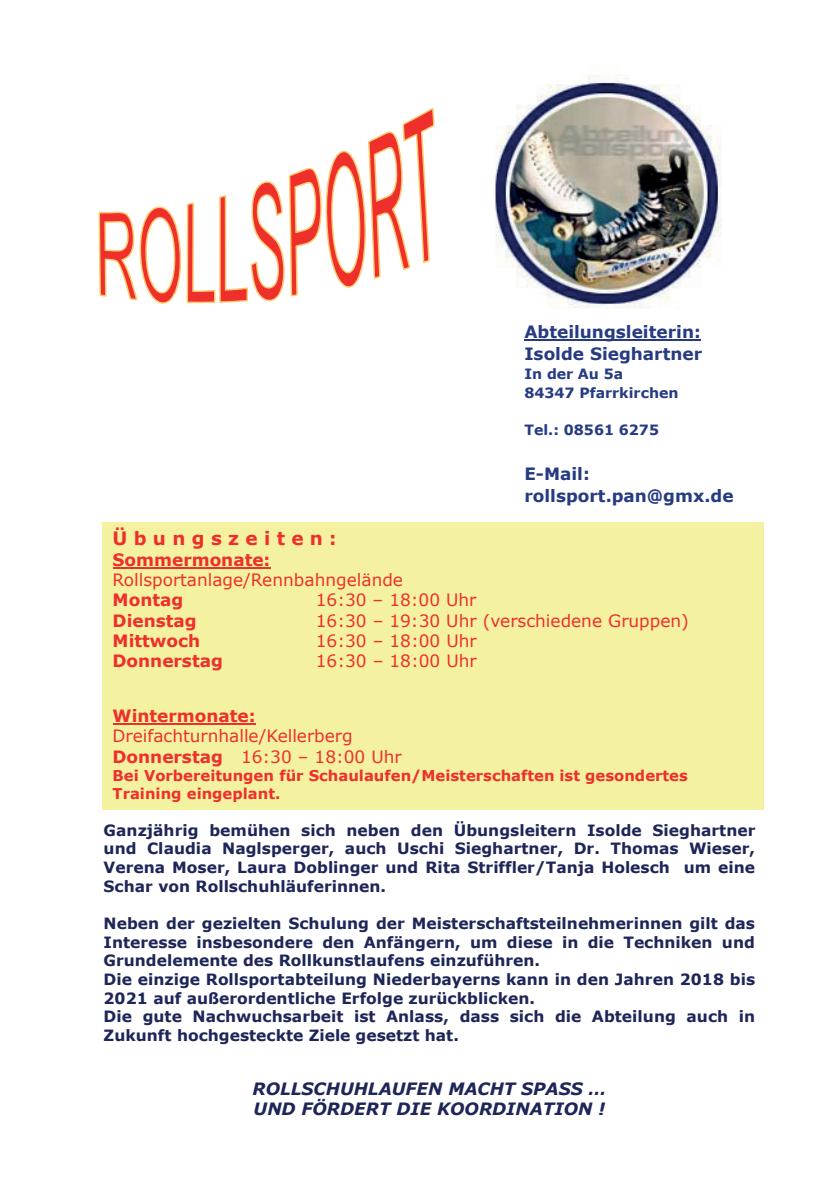
<style>
.page{position:relative;width:840px;height:1191px;background:#fff}
.page>*{position:absolute;margin:0;border:0;box-sizing:border-box;transform-origin:0 0}
.t1{font:700 18.4px "Verdana";color:#ee2f2c}
.t2{font:17px/20.4px "Verdana";color:#ee2f2c}
.t3{font:700 17px/22.4px "Verdana";color:#263b82}
.t4{font:700 17px "Verdana";color:#ee2f2c}
.t5{font:italic 700 17px/20.4px "Verdana";color:#1e2658}
.t6{font:700 15.6px/18.6px "Verdana";color:#1e2658;text-align:justify}
.t7{font:700 14.8px/17.8px "Verdana";color:#ee2f2c}
.t8{font:700 14.2px/18.6px "Verdana";color:#263b82}
.s1{font-weight:700}
</style>
<div class="page">
<hr style="left:524px;top:339px;width:176px;height:2px;background:#263b81">
<img style="left:495px;top:75px;width:227px;height:234px">
<svg style="left:98px;top:108px;width:337px;height:196px"></svg>
<div style="left:102px;top:521px;width:661px;height:288px;background:#f4f2a1"></div>
<hr style="left:113px;top:567px;width:157px;height:1px;background:#ee2f2c">
<hr style="left:113px;top:723px;width:142px;height:2px;background:#ee2f2c">
<p class="t3" style="left:524px;top:320px;width:179px">Abteilungsleiterin:<br>Isolde Sieghartner</p>
<p class="t8" style="left:524px;top:365px;width:155px">In der Au 5a<br>84347 Pfarrkirchen</p>
<p class="t8" style="left:524px;top:421px;width:136px">Tel.: 08561 6275</p>
<p class="t3" style="left:524px;top:462px;width:210px">E-Mail: rollsport.pan@gmx.de</p>
<p class="t1" style="left:112px;top:525px;width:225px">Ü b u n g s z e i t e n :</p>
<p class="t4" style="left:112px;top:547px;width:159px">Sommermonate:</p>
<p class="t2" style="left:112px;top:569px;width:292px">Rollsportanlage/Rennbahngelände</p>
<p class="t4" style="left:112px;top:588px;width:72px">Montag</p>
<p class="t2" style="left:315px;top:590px;width:162px">16:30 – 18:00 Uhr</p>
<p class="t4" style="left:112px;top:608px;width:85px">Dienstag</p>
<p class="t2" style="left:315px;top:610px;width:374px">16:30 – 19:30 Uhr (verschiedene Gruppen)</p>
<p class="t4" style="left:112px;top:629px;width:89px">Mittwoch</p>
<p class="t2" style="left:315px;top:630px;width:162px">16:30 – 18:00 Uhr</p>
<p class="t4" style="left:112px;top:649px;width:112px">Donnerstag</p>
<p class="t2" style="left:315px;top:651px;width:162px">16:30 – 18:00 Uhr</p>
<p class="t4" style="left:112px;top:703px;width:144px">Wintermonate:</p>
<p class="t2" style="left:112px;top:725px;width:290px">Dreifachturnhalle/Kellerberg<br><span class="s1">Donnerstag</span> 16:30 – 18:00 Uhr</p>
<p class="t7" style="left:112px;top:766px;width:576px">Bei Vorbereitungen für Schaulaufen/Meisterschaften ist gesondertes<br>Training eingeplant.</p>
<p class="t6" style="left:104px;top:820px;width:653px">Ganzjährig bemühen sich neben den Übungsleitern Isolde Sieghartner und Claudia Naglsperger, auch Uschi Sieghartner, Dr. Thomas Wieser, Verena Moser, Laura Doblinger und Rita Striffler/Tanja Holesch um eine Schar von Rollschuhläuferinnen.</p>
<p class="t6" style="left:104px;top:913px;width:652px;text-align:left">Neben der gezielten Schulung der Meisterschaftsteilnehmerinnen gilt das Interesse insbesondere den Anfängern, um diese in die Techniken und Grundelemente des Rollkunstlaufens einzuführen.<br>Die einzige Rollsportabteilung Niederbayerns kann in den Jahren 2018 bis 2021 auf außerordentliche Erfolge zurückblicken.<br>Die gute Nachwuchsarbeit ist Anlass, dass sich die Abteilung auch in Zukunft hochgesteckte Ziele gesetzt hat.</p>
<p class="t5" style="left:252px;top:1078px;width:355px">ROLLSCHUHLAUFEN MACHT SPASS …<br>UND FÖRDERT DIE KOORDINATION !</p>
</div>
